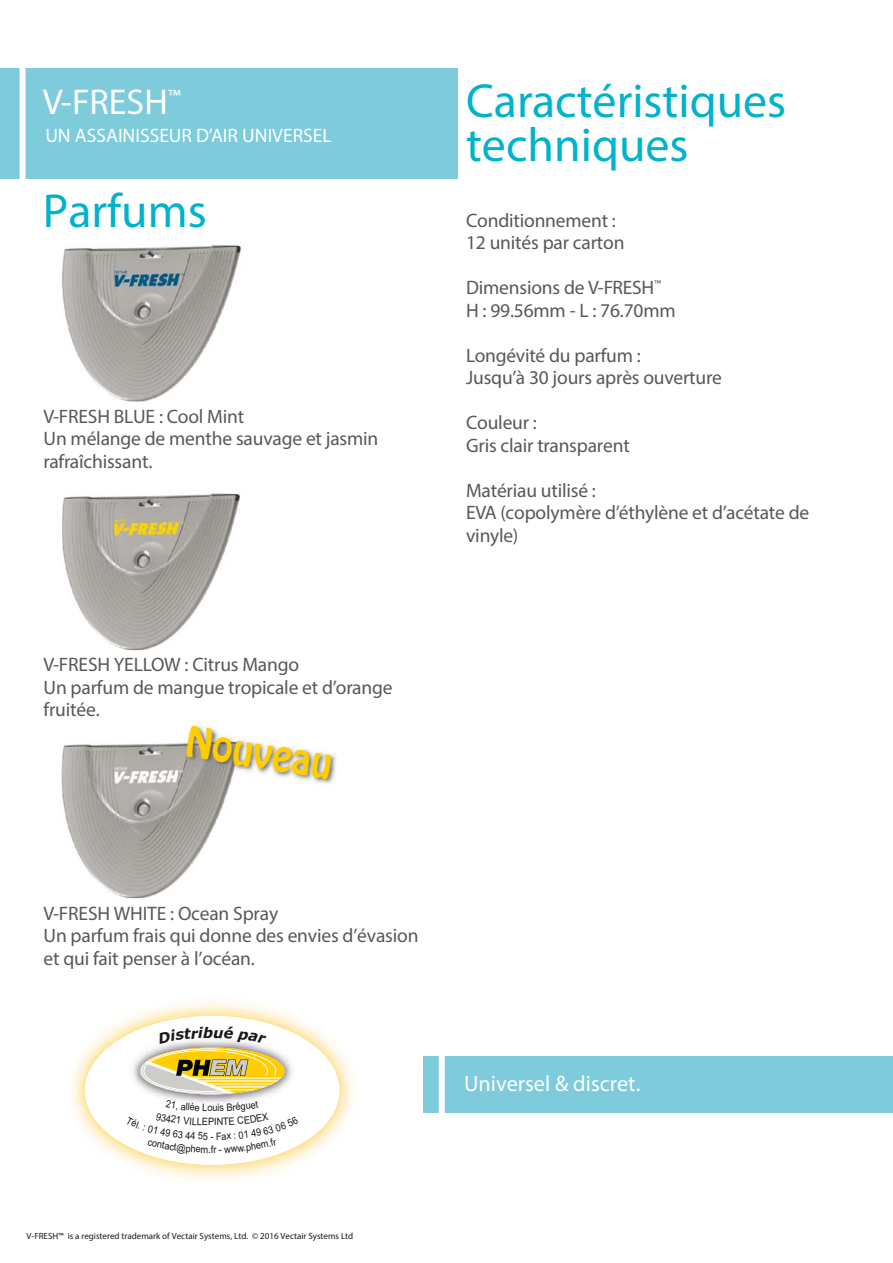
<style>
.page{position:relative;width:893px;height:1263px;background:#fff}
.page>*{position:absolute;margin:0;border:0;box-sizing:border-box;transform-origin:0 0}
.t1{font:700 48px/43.5px "Lato";color:#00b2cb}
.t2{font:37.5px "Hobo Std";color:#ffcd00}
.t3{font:36px "Lato";color:#fff}
.t4{font:300 22.2px "Lato";color:#fff}
.t5{font:19.5px/22.5px "Lato";letter-spacing:-.01em;color:#58585a}
.t6{font:700 19.5px "Lato";letter-spacing:-.01em;color:#58585a}
.t7{font:19.5px "Lato";color:#fff}
.t8{font:10.2px "Arial";color:#1a171c;scale:.9 1}
.t9{font:300 9px "Lato";color:#1a171c}
.s1{font-weight:700}
</style>
<div class="page">
<div style="left:423px;top:1056px;width:470px;height:57px;background:#7dcbdb"></div>
<div style="left:439px;top:1010px;width:6px;height:161px;background:#fff"></div>
<div style="left:0;top:68px;width:458px;height:110px;background:#7dcbdb"></div>
<div style="left:20px;top:42px;width:6px;height:161px;background:#fff"></div>
<img style="left:70px;top:1001px;width:285px;height:180px">
<div style="left:85px;top:1016px;width:254px;height:149px;background:#fff;border-radius:50%"></div>
<img style="left:62px;top:244px;width:179px;height:158px">
<img style="left:62px;top:493px;width:178px;height:158px">
<img style="left:61px;top:743px;width:164px;height:156px">
<img style="left:189px;top:725px;width:148px;height:59px">
<img style="left:178px;top:735px;width:79px;height:65px">
<svg style="left:125px;top:1026px;width:174px;height:128px"></svg>
<h3 class="t3" style="left:43px;top:89px;width:139px">V-FRESH<sup>™</sup></h3>
<p class="t7" style="left:45px;top:128px;width:288px">UN ASSAINISSEUR D’AIR UNIVERSEL</p>
<h1 class="t1" style="left:43px;top:192px;width:165px">Parfums</h1>
<p class="t5" style="left:199px;top:406px;width:6px">l</p>
<p class="t5" style="left:44px;top:406px;width:336px">V-FRESH BLUE : Coo Mint<br>Un mélange de menthe sauvage et jasmin rafraîchissant.</p>
<p class="t5" style="left:44px;top:655px;width:350px">V-FRESH YELLOW : Citrus Mango<br>Un parfum de mangue tropicale et d’orange fruitée.</p>
<h2 class="t2" style="left:190px;top:722px;width:149px;rotate:9deg">Nouveau</h2>
<h1 class="t1" style="left:466px;top:82px;width:322px">Caractéristiques techniques</h1>
<p class="t6" style="left:466px;top:213px;width:151px">Conditionnement :</p>
<p class="t5" style="left:466px;top:233px;width:160px">12 unités par carton</p>
<p class="t5" style="left:466px;top:278px;width:211px"><span class="s1">Dimensions de</span> V-FRESH<sup>™<br></sup>H : 99.56mm - L : 76.70mm</p>
<p class="t6" style="left:466px;top:348px;width:176px">Longévité du parfum :</p>
<p class="t5" style="left:466px;top:368px;width:257px">Jusqu’à 30 jours après ouverture</p>
<p class="t6" style="left:466px;top:415px;width:72px">Couleur :</p>
<p class="t5" style="left:466px;top:435px;width:165px">Gris clair transparent</p>
<p class="t6" style="left:466px;top:483px;width:131px">Matériau utilisé :</p>
<p class="t5" style="left:466px;top:503px;width:345px">EVA (copolymère d’éthylène et d’acétate de vinyle)</p>
<p class="t5" style="left:44px;top:903px;width:376px">V-FRESH WHITE : Ocean Spray<br>Un parfum frais qui donne des envies d’évasion et qui fait penser à l’océan.</p>
<p class="t8" style="left:207px;top:1102px;width:7px">o</p>
<p class="t8" style="left:208px;top:1116px;width:8px">P</p>
<p class="t8" style="left:210px;top:1130px;width:5px">-</p>
<p class="t8" style="left:211px;top:1143px;width:8px">fr</p>
<p class="t9" style="left:27px;top:1233px;width:328px">V-FRESH™ is a registered trademark of Vectair Systems, Ltd. © 2016 Vectair Systems Ltd</p>
<p class="t4" style="left:464px;top:1076px;width:178px">Universel &amp; discret.</p>
</div>
